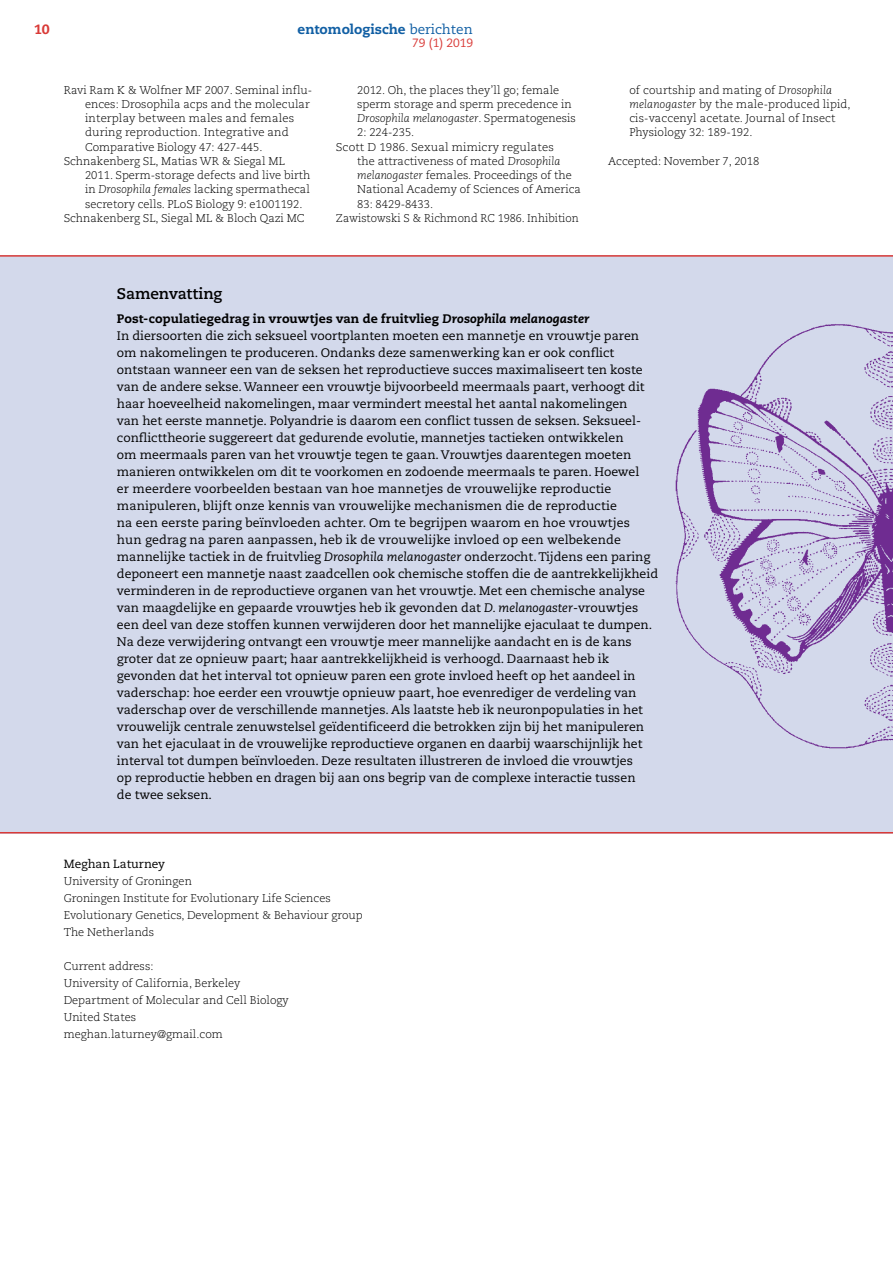
<style>
.page{position:relative;width:893px;height:1263px;background:#fff}
.page>*{position:absolute;margin:0;border:0;box-sizing:border-box;transform-origin:0 0}
.t1{font:700 15.3px "Caecilia LT Std";letter-spacing:-.005em;color:#000}
.t2{font:800 13.5px "Caecilia LT Std";color:#115fa4}
.t3{font:800 13.5px "Caecilia LT Std";color:#d93a37}
.t4{font:12.3px/17px "Caecilia LT Std";color:#000}
.t5{font:12px "Caecilia LT Std";color:#d93a37}
.t6{font:11.85px "Caecilia LT Std";color:#000}
.t7{font:300 11.25px/17px "Caecilia LT Std";color:#000}
.t8{font:italic 300 11.25px "Caecilia LT Std";color:#000}
.s1{font-weight:400}
.s2{font-style:italic}
.s3{font-style:normal}
.s4{font-weight:800}
.s5{font-weight:800;font-style:italic}
</style>
<div class="page">
<div style="left:0;top:255px;width:893px;height:578px;background:#d3d9eb"></div>
<img style="left:675px;top:324px;width:218px;height:425px">
<hr style="left:0;top:255px;width:893px;height:2px;background:#d93a37">
<hr style="left:0;top:832px;width:893px;height:1px;background:#d93a37">
<p class="t3" style="left:34px;top:21px;width:17px">10</p>
<p class="t2" style="left:298px;top:21px;width:177px">entomologische <span class="s1">berichten</span></p>
<p class="t5" style="left:412px;top:36px;width:62px">79 (1) 2019</p>
<p class="t7" style="left:64px;top:82px;width:250px">Ravi Ram K &amp; Wolfner MF 2007. Seminal influ-</p>
<p class="t7" style="left:85px;top:96px;width:226px">ences: Drosophila acps and the molecular</p>
<p class="t7" style="left:85px;top:110px;width:211px">interplay between males and females</p>
<p class="t7" style="left:85px;top:124px;width:205px">during reproduction. Integrative and</p>
<p class="t7" style="left:85px;top:139px;width:179px">Comparative Biology 47: 427-445.</p>
<p class="t7" style="left:64px;top:153px;width:223px">Schnakenberg SL, Matias WR &amp; Siegal ML</p>
<p class="t7" style="left:85px;top:167px;width:227px">2011. Sperm-storage defects and live birth</p>
<p class="t7" style="left:85px;top:181px;width:226px">in <span class="s2">Drosophila females</span> lacking spermathecal</p>
<p class="t7" style="left:85px;top:196px;width:219px">secretory cells. PLoS Biology 9: e1001192.</p>
<p class="t7" style="left:64px;top:210px;width:242px">Schnakenberg SL, Siegal ML &amp; Bloch Qazi MC</p>
<p class="t7" style="left:357px;top:82px;width:204px">2012. Oh, the places they’ll go; female</p>
<p class="t7" style="left:357px;top:96px;width:216px">sperm storage and sperm precedence in</p>
<p class="t8" style="left:357px;top:112px;width:220px">Drosophila melanogaster<span class="s3">. Spermatogenesis</span></p>
<p class="t7" style="left:357px;top:124px;width:59px">2: 224-235.</p>
<p class="t7" style="left:336px;top:139px;width:220px">Scott D 1986. Sexual mimicry regulates</p>
<p class="t7" style="left:357px;top:153px;width:205px">the attractiveness of mated <span class="s2">Drosophila</span></p>
<p class="t7" style="left:357px;top:167px;width:216px"><span class="s2">melanogaster</span> females. Proceedings of the</p>
<p class="t7" style="left:357px;top:181px;width:225px">National Academy of Sciences of America</p>
<p class="t7" style="left:357px;top:196px;width:77px">83: 8429-8433.</p>
<p class="t7" style="left:336px;top:210px;width:244px">Zawistowski S &amp; Richmond RC 1986. Inhibition</p>
<p class="t7" style="left:629px;top:83px;width:223px;line-height:14.2px">of courtship and mating of <span class="s2">Drosophila melanogaster</span> by the male-produced lipid, cis-vaccenyl acetate. Journal of Insect Physiology 32: 189-192.</p>
<p class="t7" style="left:608px;top:153px;width:153px">Accepted: November 7, 2018</p>
<p class="t1" style="left:117px;top:284px;width:107px">Samenvatting</p>
<p class="t4" style="left:117px;top:311px;width:543px"><span class="s4">Post-copulatiegedrag in vrouwtjes van de fruitvlieg</span> <span class="s5">Drosophila melanogaster<br></span>In diersoorten die zich seksueel voortplanten moeten een mannetje en vrouwtje paren om nakomelingen te produceren. Ondanks deze samenwerking kan er ook conflict ontstaan wanneer een van de seksen het reproductieve succes maximaliseert ten koste van de andere sekse. Wanneer een vrouwtje bijvoorbeeld meermaals paart, verhoogt dit haar hoeveelheid nakomelingen, maar vermindert meestal het aantal nakomelingen<br>van het eerste mannetje. Polyandrie is daarom een conflict tussen de seksen. Seksueel&shy;conflicttheorie suggereert dat gedurende evolutie, mannetjes tactieken ontwikkelen<br>om meermaals paren van het vrouwtje tegen te gaan. Vrouwtjes daarentegen moeten manieren ontwikkelen om dit te voorkomen en zodoende meermaals te paren. Hoewel<br>er meerdere voorbeelden bestaan van hoe mannetjes de vrouwelijke reproductie manipuleren, blijft onze kennis van vrouwelijke mechanismen die de reproductie<br>na een eerste paring beïnvloeden achter. Om te begrijpen waarom en hoe vrouwtjes<br>hun gedrag na paren aanpassen, heb ik de vrouwelijke invloed op een welbekende mannelijke tactiek in de fruitvlieg <span class="s2">Drosophila melanogaster</span> onderzocht. Tijdens een paring deponeert een mannetje naast zaadcellen ook chemische stoffen die de aantrekkelijkheid verminderen in de reproductieve organen van het vrouwtje. Met een chemische analyse van maagdelijke en gepaarde vrouwtjes heb ik gevonden dat <span class="s2">D. melanogaster</span>-vrouwtjes een deel van deze stoffen kunnen verwijderen door het mannelijke ejaculaat te dumpen.<br>Na deze verwijdering ontvangt een vrouwtje meer mannelijke aandacht en is de kans groter dat ze opnieuw paart; haar aantrekkelijkheid is verhoogd. Daarnaast heb ik gevonden dat het interval tot opnieuw paren een grote invloed heeft op het aandeel in vaderschap: hoe eerder een vrouwtje opnieuw paart, hoe evenrediger de verdeling van vaderschap over de verschillende mannetjes. Als laatste heb ik neuronpopulaties in het vrouwelijk centrale zenuwstelsel geïdentificeerd die betrokken zijn bij het manipuleren van het ejaculaat in de vrouwelijke reproductieve organen en daarbij waarschijnlijk het interval tot dumpen beïnvloeden. Deze resultaten illustreren de invloed die vrouwtjes<br>op reproductie hebben en dragen bij aan ons begrip van de complexe interactie tussen<br>de twee seksen.</p>
<p class="t6" style="left:64px;top:856px;width:103px">Meghan Laturney</p>
<p class="t7" style="left:64px;top:872px;width:300px">University of Groningen<br>Groningen Institute for Evolutionary Life Sciences Evolutionary Genetics, Development &amp; Behaviour group The Netherlands</p>
<p class="t7" style="left:64px;top:957px;width:227px">Current address:<br>University of California, Berkeley<br>Department of Molecular and Cell Biology<br>United States meghan.laturney@gmail.com</p>
</div>
